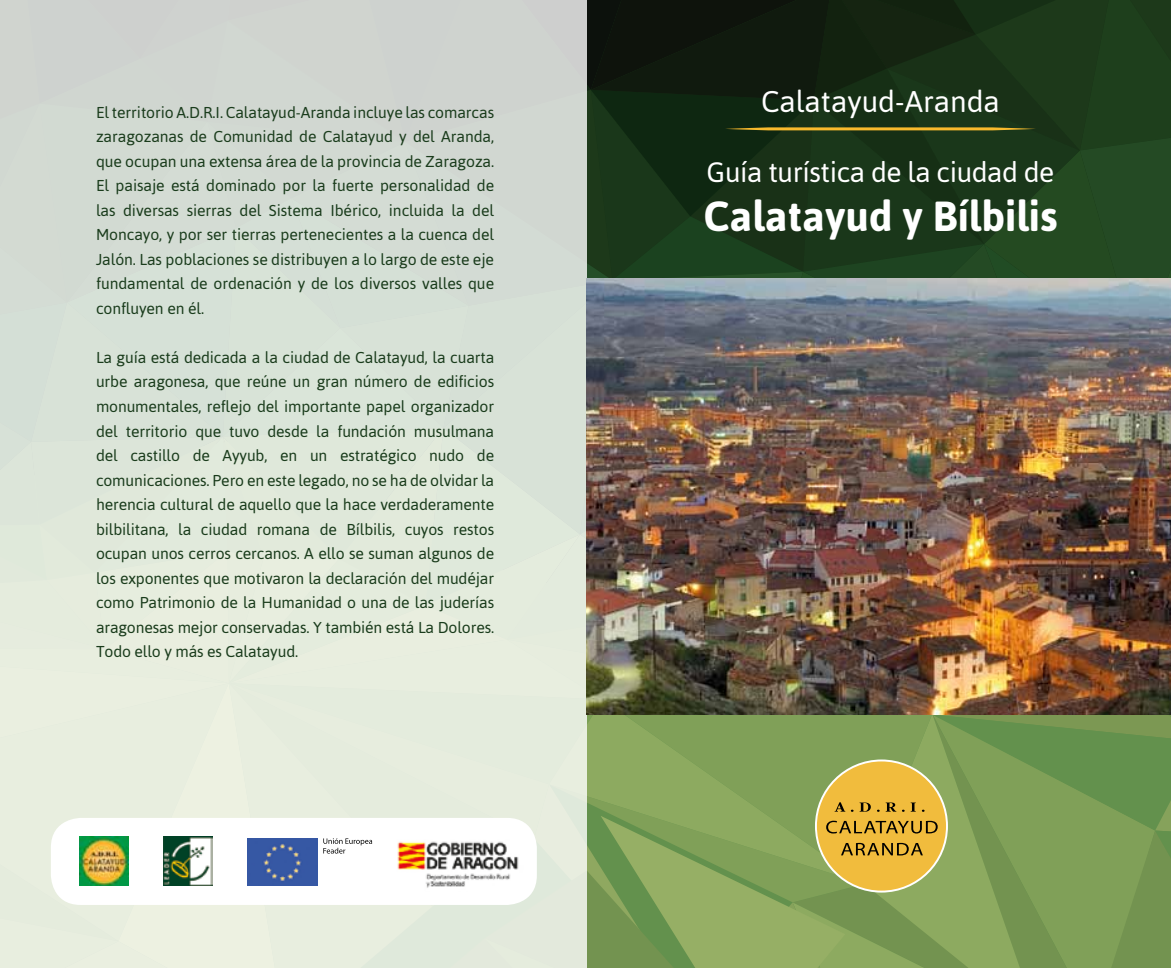
<style>
.page{position:relative;width:1171px;height:968px;background:#fff}
.page>*{position:absolute;margin:0;border:0;box-sizing:border-box;transform-origin:0 0}
.t1{font:700 42px "Asap";color:#fff}
.t2{font:29.75px "Asap";color:#fff}
.t3{font:28px "Asap";letter-spacing:-.015em;color:#fff}
.t4{font:15.75px/24.5px "Asap";letter-spacing:-.005em;color:#1a3c1c;text-align:justify}
</style>
<div class="page">
<img style="left:0;top:0;width:1171px;height:967px">
<img style="left:392px;top:831px;width:133px;height:60px">
<p class="t4" style="left:96px;top:100px;width:400px">El territorio A.D.R.I. Calatayud-Aranda incluye las comarcas zaragozanas de Comunidad de Calatayud y del Aranda, que ocupan una extensa área de la provincia de Zaragoza.<br>El paisaje está dominado por la fuerte personalidad de las diversas sierras del Sistema Ibérico, incluida la del Moncayo, y por ser tierras pertenecientes a la cuenca del Jalón. Las poblaciones se distribuyen a lo largo de este eje fundamental de ordenación y de los diversos valles que confluyen en él.</p>
<p class="t4" style="left:96px;top:345px;width:400px">La guía está dedicada a la ciudad de Calatayud, la cuarta urbe aragonesa, que reúne un gran número de edificios monumentales, reflejo del importante papel organizador del territorio que tuvo desde la fundación musulmana del castillo de Ayyub, en un estratégico nudo de comunicaciones. Pero en este legado, no se ha de olvidar la herencia cultural de aquello que la hace verdaderamente bilbilitana, la ciudad romana de Bílbilis, cuyos restos ocupan unos cerros cercanos. A ello se suman algunos de los exponentes que motivaron la declaración del mudéjar como Patrimonio de la Humanidad o una de las juderías aragonesas mejor conservadas. Y también está La Dolores.<br>Todo ello y más es Calatayud.</p>
<h2 class="t2" style="left:761px;top:84px;width:240px">Calatayud-Aranda</h2>
<h3 class="t3" style="left:706px;top:156px;width:349px">Guía turística de la ciudad de</h3>
<h1 class="t1" style="left:703px;top:191px;width:355px">Calatayud y Bílbilis</h1>
</div>
